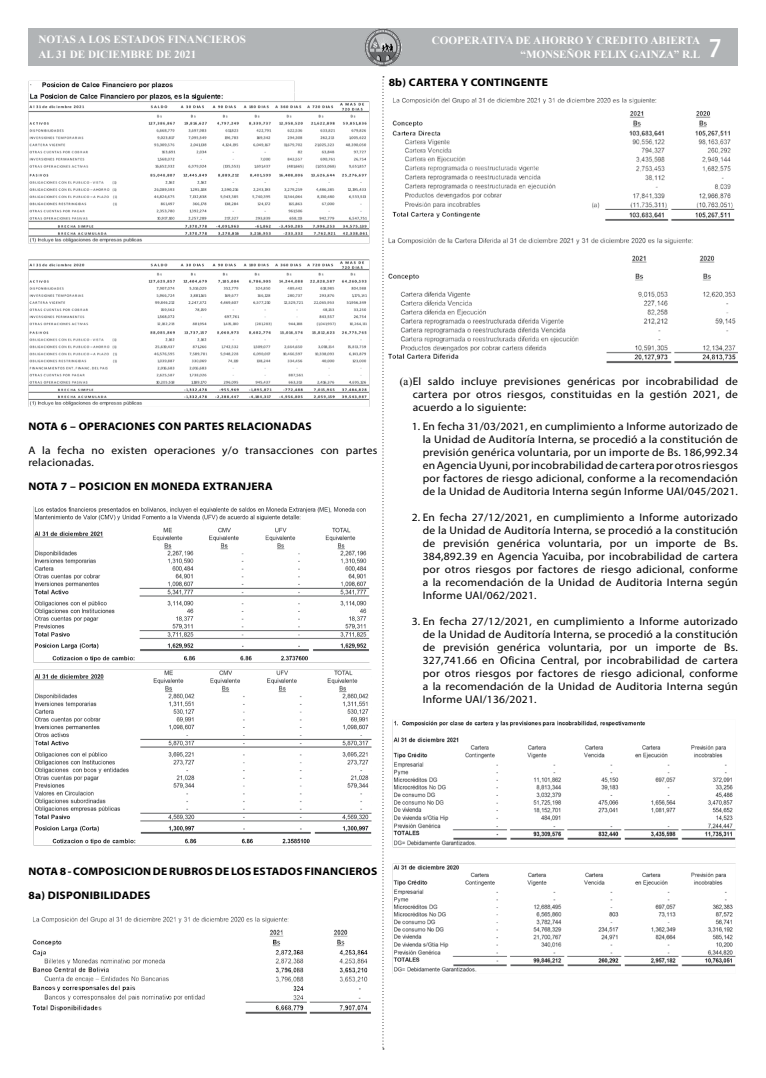
<style>
.page{position:relative;width:766px;height:1078px;background:#fff}
.page>*{position:absolute;margin:0;border:0;box-sizing:border-box;transform-origin:0 0}
.t1{font:700 27px "Candara";color:#fff;scale:.95 1}
.t2{font:11px/13px "Myriad Pro";letter-spacing:.02em;color:#000;text-align:justify;scale:1.05 1}
.t3{font:700 11px/24px "Myriad Pro";letter-spacing:.02em;color:#000;scale:1.05 1}
.t4{font:700 11px/15.2px "Times New Roman";color:#fff}
.s1{font-family:"Times New Roman"}
</style>
<div class="page">
<div style="left:28px;top:28px;width:709px;height:38px;background:#b1b4b6"></div>
<img style="left:364px;top:28px;width:38px;height:38px">
<svg style="left:382px;top:76px;width:2px;height:973px"></svg>
<img style="left:29px;top:80px;width:341px;height:327px">
<img style="left:33px;top:506px;width:339px;height:338px">
<img style="left:32px;top:916px;width:339px;height:98px">
<img style="left:392px;top:97px;width:343px;height:124px">
<img style="left:388px;top:238px;width:349px;height:126px">
<img style="left:392px;top:719px;width:344px;height:255px">
<p class="t4" style="left:38px;top:32px;width:209px">NOTAS A LOS ESTADOS FINANCIEROS<br>AL 31 DE DICIEMBRE DE 2021</p>
<p class="t4" style="left:432px;top:33px;width:270px;line-height:14.2px;text-align:right">COOPERATIVA DE AHORRO Y CREDITO ABIERTA “MONSEÑOR FELIX GAINZA” R.L</p>
<p class="t3" style="left:388px;top:70px;width:153px">8b) CARTERA Y CONTINGENTE</p>
<h1 class="t1" style="left:709px;top:28px;width:14px">7</h1>
<p class="t3" style="left:28px;top:414px;width:271px">NOTA 6 – OPERACIONES CON PARTES RELACIONADAS</p>
<p class="t2" style="left:28px;top:444px;width:334px;line-height:12px">A la fecha no existen operaciones y/o transacciones con partes relacionadas.</p>
<p class="t3" style="left:28px;top:474px;width:234px">NOTA 7 – POSICION EN MONEDA EXTRANJERA</p>
<p class="t2" style="left:412px;top:374px;width:311px;text-indent:-13px"><span class="s1">(a)</span>El saldo incluye previsiones genéricas por incobrabilidad de cartera por otros riesgos, constituidas en la gestión 2021, de acuerdo a lo siguiente:</p>
<p class="t2" style="left:422px;top:419px;width:301px;text-indent:-11px">1. En fecha 31/03/2021, en cumplimiento a Informe autorizado de la Unidad de Auditoría Interna, se procedió a la constitución de previsión genérica voluntaria, por un importe de Bs. 186,992.34 en Agencia Uyuni, por incobrabilidad de cartera por otros riesgos por factores de riesgo adicional, conforme a la recomendación de la Unidad de Auditoria Interna según Informe UAI/045/2021.</p>
<p class="t2" style="left:422px;top:510px;width:301px;text-indent:-11px">2. En fecha 27/12/2021, en cumplimiento a Informe autorizado de la Unidad de Auditoría Interna, se procedió a la constitución de previsión genérica voluntaria, por un importe de Bs.<br>384,892.39 en Agencia Yacuiba, por incobrabilidad de cartera por otros riesgos por factores de riesgo adicional, conforme a la recomendación de la Unidad de Auditoria Interna según Informe UAI/062/2021.</p>
<p class="t2" style="left:422px;top:614px;width:301px;text-indent:-11px">3. En fecha 27/12/2021, en cumplimiento a Informe autorizado de la Unidad de Auditoría Interna, se procedió a la constitución de previsión genérica voluntaria, por un importe de Bs.<br>327,741.66 en Oficina Central, por incobrabilidad de cartera por otros riesgos por factores de riesgo adicional, conforme a la recomendación de la Unidad de Auditoria Interna según Informe UAI/136/2021.</p>
<p class="t3" style="left:28px;top:858px;width:334px">NOTA 8 - COMPOSICION DE RUBROS DE LOS ESTADOS FINANCIEROS<br>8a) DISPONIBILIDADES</p>
</div>
